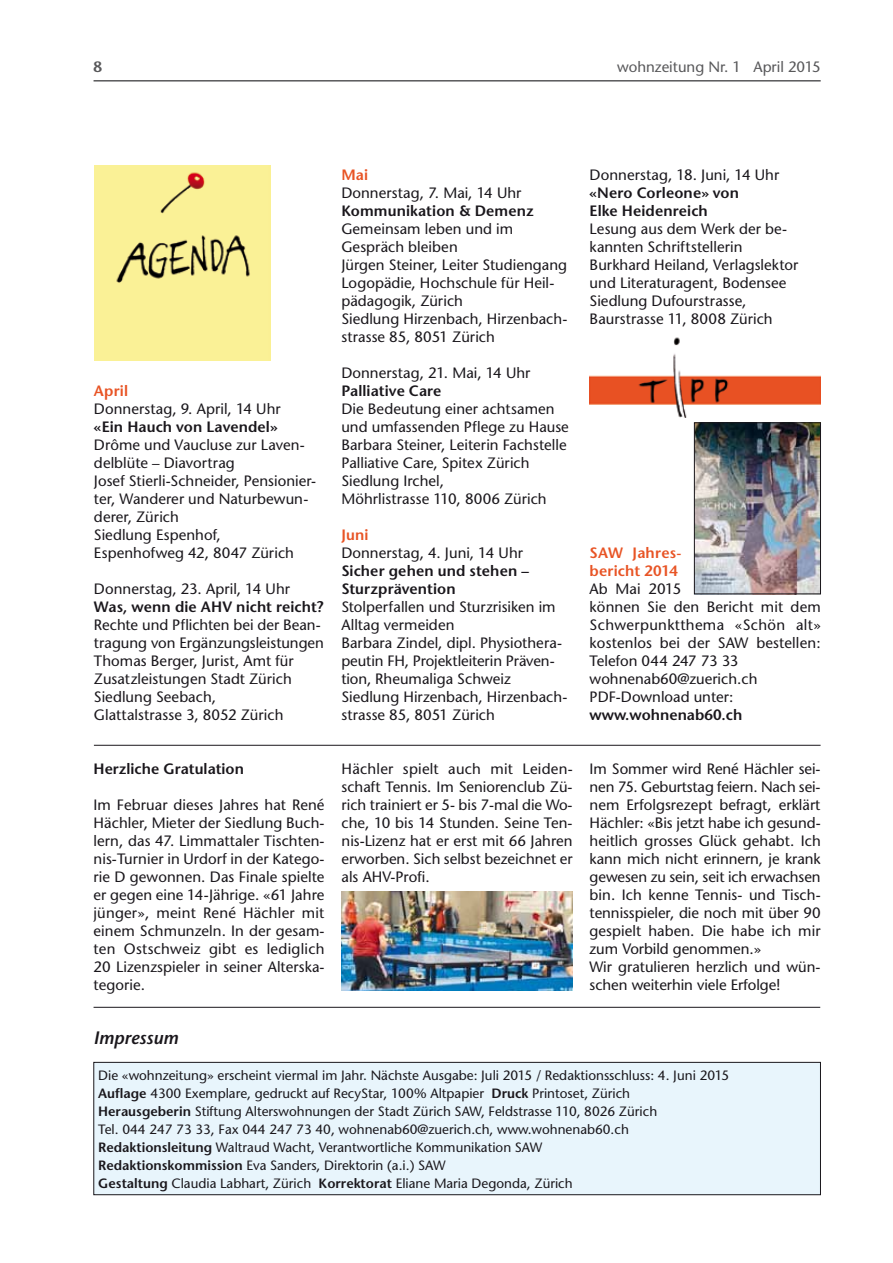
<style>
.page{position:relative;width:893px;height:1263px;background:#fff}
.page>*{position:absolute;margin:0;border:0;box-sizing:border-box;transform-origin:0 0}
.t1{font:italic 600 18px "Stone Sans";color:#1a171c}
.t2{font:15px/18px "Stone Sans";color:#1a171c}
.t3{font:600 15px/18px "Stone Sans";letter-spacing:.005em;color:#1a171c}
.t4{font:600 15px/18px "Stone Sans";letter-spacing:.01em;color:#e85425}
.t5{font:15px "Stone Sans";color:#58585a}
.t6{font:600 15px "Stone Sans";color:#58585a}
.t7{font:13.5px/18px "Stone Sans";color:#1a171c}
.s1{font-weight:600}
</style>
<div class="page">
<hr style="left:94px;top:80px;width:727px;height:2px;background:#58585a">
<hr style="left:94px;top:745px;width:727px;height:1px;background:#1a171c">
<hr style="left:94px;top:1007px;width:726px;height:1px;background:#1a171c">
<img style="left:590px;top:337px;width:230px;height:81px">
<div style="left:94px;top:1062px;width:726px;height:133px;background:#e8f5fc"></div>
<div style="left:94px;top:1062px;width:727px;height:133px;border:1px solid #1a171c"></div>
<img style="left:94px;top:166px;width:177px;height:194px">
<img style="left:342px;top:891px;width:231px;height:99px">
<img style="left:696px;top:425px;width:123px;height:167px">
<div style="left:694px;top:423px;width:127px;height:171px;border:1px solid #1a171c"></div>
<p class="t6" style="left:94px;top:57px;width:10px">8</p>
<p class="t5" style="left:617px;top:58px;width:205px">wohnzeitung Nr. 1 April 2015</p>
<p class="t4" style="left:94px;top:382px;width:36px">April</p>
<p class="t2" style="left:94px;top:400px;width:188px">Donnerstag, 9. April, 14 Uhr</p>
<p class="t3" style="left:94px;top:418px;width:185px">«Ein Hauch von Lavendel»</p>
<p class="t2" style="left:94px;top:436px;width:224px">Drôme und Vaucluse zur Laven&shy;delblüte – Diavortrag<br>Josef Stierli-Schneider, Pensionier&shy;ter, Wanderer und Naturbewun&shy;derer, Zürich<br>Siedlung Espenhof,<br>Espenhofweg 42, 8047 Zürich</p>
<p class="t2" style="left:94px;top:580px;width:198px">Donnerstag, 23. April, 14 Uhr</p>
<p class="t3" style="left:94px;top:598px;width:231px">Was, wenn die AHV nicht reicht?</p>
<p class="t2" style="left:94px;top:616px;width:231px">Rechte und Pflichten bei der Bean&shy;tragung von Ergänzungsleistungen<br>Thomas Berger, Jurist, Amt für<br>Zusatzleistungen Stadt Zürich<br>Siedlung Seebach,<br>Glattalstrasse 3, 8052 Zürich</p>
<p class="t3" style="left:94px;top:760px;width:152px">Herzliche Gratulation</p>
<p class="t2" style="left:94px;top:796px;width:233px;text-align:justify">Im Februar dieses Jahres hat René Hächler, Mieter der Siedlung Buch&shy;lern, das 47. Limmattaler Tischten&shy;nis--Turnier in Urdorf in der Katego&shy;rie D gewonnen. Das Finale spielte er gegen eine 14-Jährige. «61 Jahre jünger», meint René Hächler mit einem Schmunzeln. In der gesam&shy;ten Ostschweiz gibt es lediglich 20 Lizenzspieler in seiner Alterska&shy;tegorie.</p>
<p class="t4" style="left:341px;top:166px;width:28px">Mai</p>
<p class="t2" style="left:341px;top:184px;width:182px">Donnerstag, 7. Mai, 14 Uhr</p>
<p class="t3" style="left:341px;top:202px;width:194px">Kommunikation &amp; Demenz</p>
<p class="t2" style="left:341px;top:220px;width:228px">Gemeinsam leben und im<br>Gespräch bleiben<br>Jürgen Steiner, Leiter Studiengang<br>Logopädie, Hochschule für Heil&shy;pädagogik, Zürich<br>Siedlung Hirzenbach, Hirzenbach&shy;strasse 85, 8051 Zürich</p>
<p class="t2" style="left:341px;top:364px;width:191px">Donnerstag, 21. Mai, 14 Uhr</p>
<p class="t3" style="left:341px;top:382px;width:102px">Palliative Care</p>
<p class="t2" style="left:341px;top:400px;width:229px">Die Bedeutung einer achtsamen und umfassenden Pflege zu Hause<br>Barbara Steiner, Leiterin Fachstelle<br>Palliative Care, Spitex Zürich<br>Siedlung Irchel,<br>Möhrlistrasse 110, 8006 Zürich</p>
<p class="t4" style="left:341px;top:526px;width:29px">Juni</p>
<p class="t2" style="left:341px;top:544px;width:183px">Donnerstag, 4. Juni, 14 Uhr</p>
<p class="t3" style="left:341px;top:562px;width:189px">Sicher gehen und stehen –<br>Sturzprävention</p>
<p class="t2" style="left:341px;top:598px;width:228px">Stolperfallen und Sturzrisiken im<br>Alltag vermeiden<br>Barbara Zindel, dipl. Physiothera&shy;peutin FH, Projektleiterin Präven&shy;tion, Rheumaliga Schweiz<br>Siedlung Hirzenbach, Hirzenbach&shy;strasse 85, 8051 Zürich</p>
<p class="t2" style="left:342px;top:760px;width:233px;text-align:justify">Hächler spielt auch mit Leiden&shy;schaft Tennis. Im Seniorenclub Zü&shy;rich trainiert er 5- bis 7-mal die Wo&shy;che, 10 bis 14 Stunden. Seine Ten&shy;nis-Lizenz hat er erst mit 66 Jahren erworben. Sich selbst bezeichnet er als AHV-Profi.</p>
<p class="t2" style="left:590px;top:166px;width:191px">Donnerstag, 18. Juni, 14 Uhr</p>
<p class="t3" style="left:590px;top:184px;width:151px">«Nero Corleone» von<br>Elke Heidenreich</p>
<p class="t2" style="left:590px;top:220px;width:210px">Lesung aus dem Werk der be&shy;kannten Schriftstellerin<br>Burkhard Heiland, Verlagslektor und Literaturagent, Bodensee<br>Siedlung Dufourstrasse,<br>Baurstrasse 11, 8008 Zürich</p>
<p class="t4" style="left:590px;top:544px;width:93px">SAW Jahres&shy;bericht 2014</p>
<p class="t2" style="left:590px;top:580px;width:233px">Ab Mai 2015<br>können Sie den Bericht mit dem<br>Schwerpunktthema «Schön alt» kostenlos bei der SAW bestellen:<br>Telefon 044 247 73 33 wohnenab60@zuerich.ch<br>PDF-Download unter:</p>
<p class="t3" style="left:590px;top:706px;width:154px">www.wohnenab60.ch</p>
<p class="t2" style="left:590px;top:760px;width:233px">Im Sommer wird René Hächler sei&shy;nen 75. Geburtstag feiern. Nach sei&shy;nem Erfolgsrezept befragt, erklärt Hächler: «Bis jetzt habe ich gesund&shy;heitlich grosses Glück gehabt. Ich kann mich nicht erinnern, je krank gewesen zu sein, seit ich erwachsen bin. Ich kenne Tennis- und Tisch&shy;tennisspieler, die noch mit über 90 gespielt haben. Die habe ich mir zum Vorbild genommen.»<br>Wir gratulieren herzlich und wün&shy;schen weiterhin viele Erfolge!</p>
<p class="t1" style="left:94px;top:1027px;width:86px">Impressum</p>
<p class="t7" style="left:98px;top:1066px;width:632px">Die «wohnzeitung» erscheint viermal im Jahr. Nächste Ausgabe: Juli 2015 / Redaktionsschluss: 4. Juni 2015<br><span class="s1">Auflage</span> 4300 Exemplare, gedruckt auf RecyStar, 100% Altpapier <span class="s1">Druck</span> Printoset, Zürich<br><span class="s1">Herausgeberin</span> Stiftung Alterswohnungen der Stadt Zürich SAW, Feldstrasse 110, 8026 Zürich<br>Tel. 044 247 73 33, Fax 044 247 73 40, wohnenab60@zuerich.ch, www.wohnenab60.ch <span class="s1">Redaktionsleitung</span> Waltraud Wacht, Verantwortliche Kommunikation SAW<br><span class="s1">Redaktionskommission</span> Eva Sanders, Direktorin (a.i.) SAW<br><span class="s1">Gestaltung</span> Claudia Labhart, Zürich <span class="s1">Korrektorat</span> Eliane Maria Degonda, Zürich</p>
</div>
